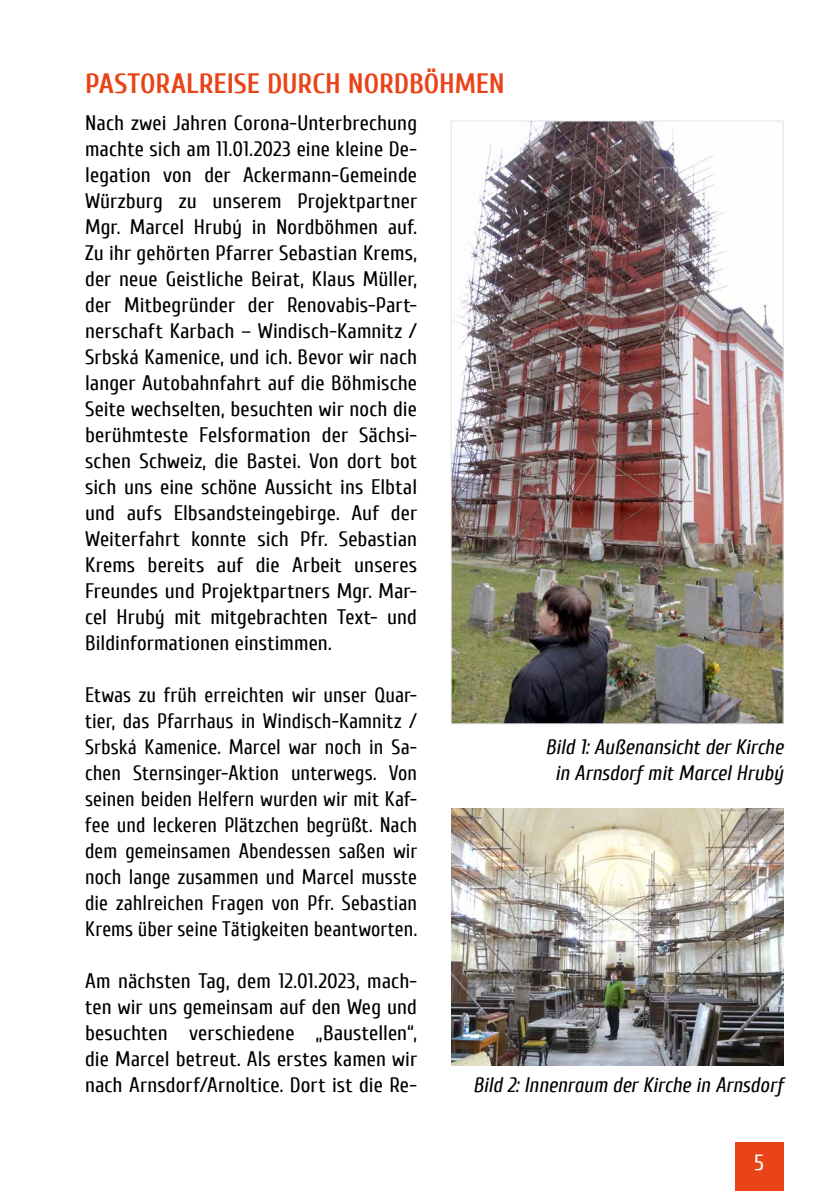
<style>
.page{position:relative;width:840px;height:1191px;background:#fff}
.page>*{position:absolute;margin:0;border:0;box-sizing:border-box;transform-origin:0 0}
.t1{font:700 28px "Cuprum";letter-spacing:-.005em;color:#e84418}
.t2{font:22px "Cuprum";color:#fff}
.t3{font:21px/26px "Cuprum";letter-spacing:.005em;color:#000;text-align:justify}
.t4{font:21px/26px "Cuprum";letter-spacing:.005em;color:#000;text-align:justify;scale:.96 1}
.t5{font:italic 21px/26px "Cuprum";letter-spacing:.005em;color:#000;text-align:center}
</style>
<div class="page">
<div style="left:734px;top:1142px;width:48px;height:49px;background:#e84418"></div>
<img style="left:452px;top:123px;width:329px;height:599px">
<img style="left:451px;top:808px;width:331px;height:257px">
<h1 class="t1" style="left:85px;top:68px;width:421px">PASTORALREISE DURCH NORDBÖHMEN</h1>
<p class="t3" style="left:85px;top:110px;width:333px">Nach zwei Jahren Corona-Unterbrechung machte sich am 11.01.2023 eine kleine De&shy;legation von der Ackermann-Gemeinde Würzburg zu unserem Projektpartner Mgr. Marcel Hrubý in Nordböhmen auf.<br>Zu ihr gehörten Pfarrer Sebastian Krems, der neue Geistliche Beirat, Klaus Müller, der Mitbegründer der Renovabis-Part&shy;nerschaft Karbach – Windisch-Kamnitz / Srbská Kamenice, und ich. Bevor wir nach langer Autobahnfahrt auf die Böhmische Seite wechselten, besuchten wir noch die berühmteste Felsformation der Sächsi&shy;schen Schweiz, die Bastei. Von dort bot sich uns eine schöne Aussicht ins Elbtal und aufs Elbsandsteingebirge. Auf der Weiterfahrt konnte sich Pfr. Sebastian Krems bereits auf die Arbeit unseres Freundes und Projektpartners Mgr. Mar&shy;cel Hrubý mit mitgebrachten Text- und Bildinformationen einstimmen.</p>
<p class="t4" style="left:85px;top:682px;width:347px">Etwas zu früh erreichten wir unser Quar&shy;tier, das Pfarrhaus in Windisch-Kamnitz / Srbská Kamenice. Marcel war noch in Sa&shy;chen Sternsinger-Aktion unterwegs. Von seinen beiden Helfern wurden wir mit Kaf&shy;fee und leckeren Plätzchen begrüßt. Nach dem gemeinsamen Abendessen saßen wir noch lange zusammen und Marcel musste die zahlreichen Fragen von Pfr. Sebastian Krems über seine Tätigkeiten beantworten.</p>
<p class="t3" style="left:85px;top:968px;width:333px">Am nächsten Tag, dem 12.01.2023, mach&shy;ten wir uns gemeinsam auf den Weg und besuchten verschiedene „Baustellen“, die Marcel betreut. Als erstes kamen wir nach Arnsdorf/Arnoltice. Dort ist die Re-</p>
<p class="t5" style="left:545px;top:734px;width:239px">Bild 1: Außenansicht der Kirche in Arnsdorf mit Marcel Hrubý</p>
<p class="t5" style="left:473px;top:1072px;width:311px">Bild 2: Innenraum der Kirche in Arnsdorf</p>
<p class="t2" style="left:753px;top:1150px;width:11px">5</p>
</div>
